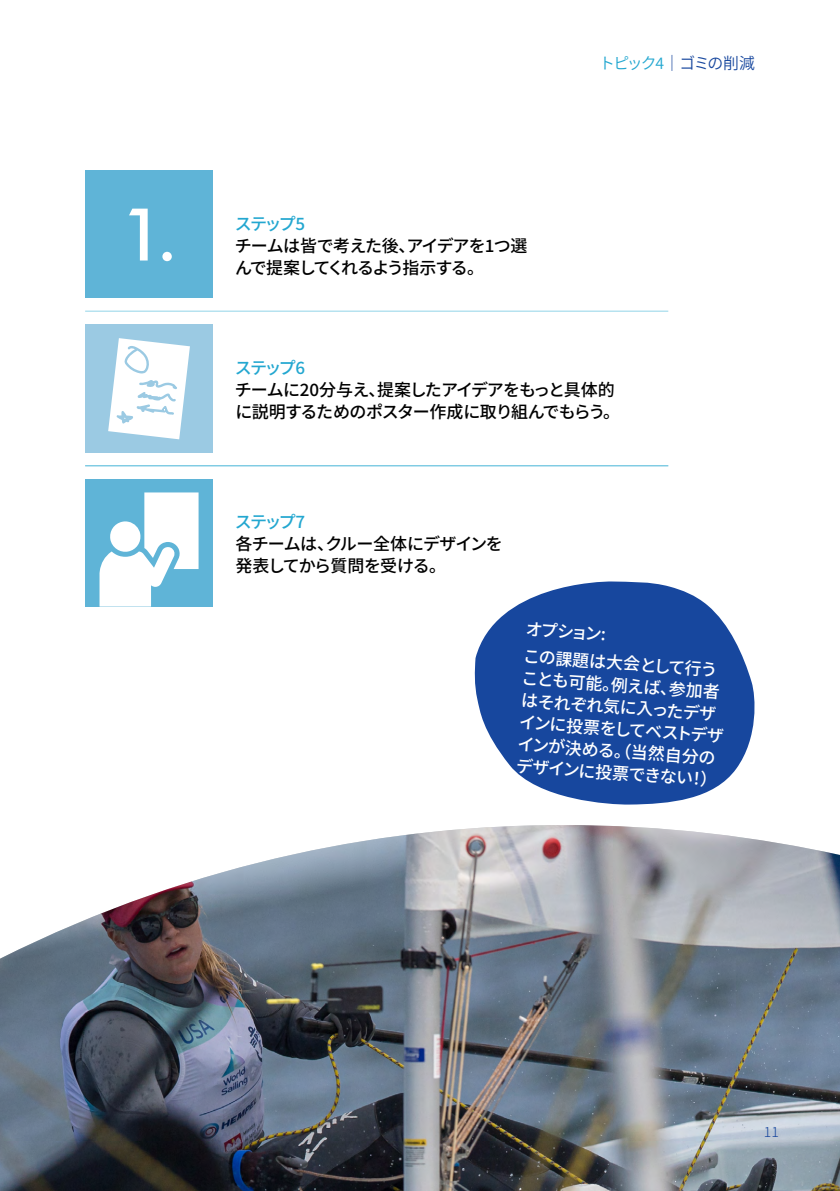
<style>
.page{position:relative;width:840px;height:1191px;background:#fff}
.page>*{position:absolute;margin:0;border:0;box-sizing:border-box;transform-origin:0 0}
.t1{font:500 17px/22px "Source Han Sans JP";letter-spacing:-.055em;color:#000}
.t2{font:500 17px/22px "Source Han Sans JP";color:#fff}
.t3{font:500 17px "Source Han Sans JP";letter-spacing:-.125em;color:#23a7d0}
.t4{font:16px "Source Han Sans JP";letter-spacing:-.1em;color:#17479e}
.t5{font:300 14px "Source Han Sans JP";color:#17479e}
.s1{color:#23a7d0}
</style>
<div class="page">
<img style="left:0;top:825px;width:839px;height:366px">
<div style="left:85px;top:170px;width:128px;height:127px;background:#5fb4d7"></div>
<svg style="left:129px;top:209px;width:19px;height:51px"></svg>
<div style="left:162px;top:252px;width:10px;height:9px;background:#fff;border-radius:50%"></div>
<hr style="left:85px;top:311px;width:583px;height:1px;background:#23a7d0">
<hr style="left:85px;top:465px;width:583px;height:1px;background:#23a7d0">
<div style="left:85px;top:325px;width:128px;height:127px;background:#9bcae3"></div>
<svg style="left:108px;top:338px;width:82px;height:101px"></svg>
<div style="left:85px;top:479px;width:128px;height:127px;background:#5fb4d7"></div>
<svg style="left:99px;top:492px;width:99px;height:114px"></svg>
<svg style="left:474px;top:581px;width:281px;height:223px;fill:#17479e"></svg>
<p class="t3" style="left:234px;top:214px;width:72px">ステップ5</p>
<p class="t1" style="left:235px;top:235px;width:294px">チームは皆で考えた後、アイデアを1つ選んで提案してくれるよう指示する。</p>
<p class="t4" style="left:599px;top:55px;width:157px"><span class="s1">トピック4</span>｜ゴミの削減</p>
<p class="t3" style="left:234px;top:358px;width:72px">ステップ6</p>
<p class="t1" style="left:235px;top:379px;width:386px">チームに20分与え、提案したアイデアをもっと具体的に説明するためのポスター作成に取り組んでもらう。</p>
<p class="t3" style="left:234px;top:512px;width:72px">ステップ7</p>
<p class="t1" style="left:235px;top:533px;width:269px">各チームは、クルー全体にデザインを発表してから質問を受ける。</p>
<p class="t2" style="left:525px;top:615px;width:196px;line-height:27.6px;rotate:4deg">オプション:<br>この課題は大会として行う</p>
<p class="t2" style="left:522px;top:667px;width:207px;rotate:4deg">ことも可能。例えば、参加者はそれぞれ気に入ったデザインに投票をしてベストデザインが決める。（当然自分のデザインに投票できない！）</p>
<p class="t5" style="left:763px;top:1123px;width:16px">11</p>
</div>
